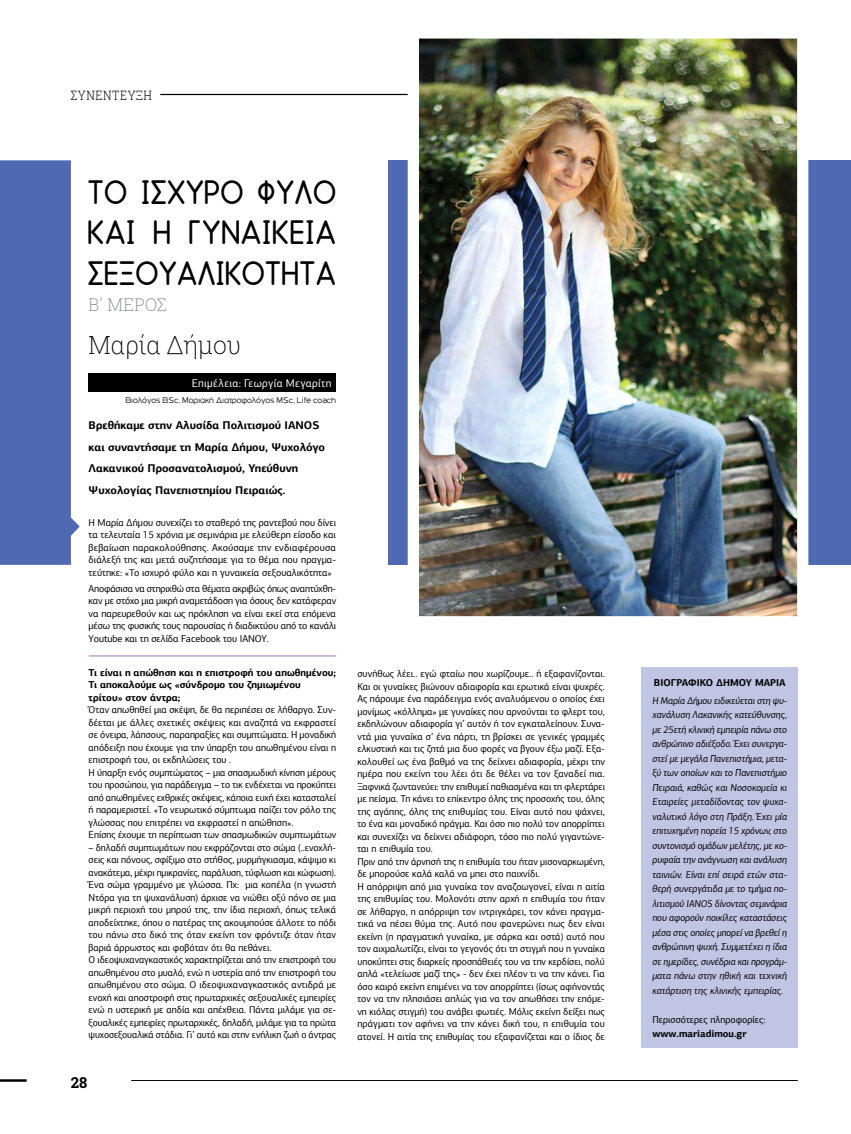
<style>
.page{position:relative;width:851px;height:1134px;background:#fff}
.page>*{position:absolute;margin:0;border:0;box-sizing:border-box;transform-origin:0 0}
.t1{font:33.75px/40.5px "Aka Acid Odin";letter-spacing:-.02em;color:#000;text-align:justify;scale:.94 1}
.t2{font:200 25px "Roboto Slab";color:#000}
.t3{font:200 17.5px "Roboto Slab";letter-spacing:.01em;color:#808285}
.t4{font:700 15px "Roboto Slab";color:#000}
.t5{font:300 13px "Roboto Slab";letter-spacing:.05em;color:#000;scale:.87 1}
.t6{font:700 11.25px/21.6px "PF Agora Sans Pro";color:#000}
.t7{font:11.25px "PF Centro Sans Pro";letter-spacing:.03em;color:#fff}
.t8{font:10px/12.5px "PF Agora Sans Pro";color:#000}
.t9{font:italic 10px/14.5px "PF Agora Sans Pro";color:#000;text-align:justify}
.t10{font:700 10px/12.5px "PF Agora Sans Pro";color:#000}
.t11{font:300 8.75px "PF Highway Gothic Extended";color:#000;scale:.95 1}
</style>
<div class="page">
<div style="left:388px;top:160px;width:462px;height:405px;background:#4f6ab2"></div>
<svg style="left:0;top:160px;width:80px;height:405px;background:#6078b9"></svg>
<hr style="left:89px;top:656px;width:247px;height:1px;background:#a56dab">
<hr style="left:160px;top:94px;width:378px;height:1px;background:#000">
<img style="left:402px;top:38px;width:407px;height:579px">
<div style="left:641px;top:668px;width:156px;height:380px;background:#c0c5e4"></div>
<div style="left:89px;top:373px;width:247px;height:19px;background:#000"></div>
<hr style="left:0;top:1079px;width:27px;height:3px;background:#000">
<hr style="left:131px;top:1080px;width:666px;height:1px;background:#000">
<h3 class="t5" style="left:71px;top:87px;width:95px">ΣΥΝΕΝΤΕΥΞΗ</h3>
<h1 class="t1" style="left:87px;top:172px;width:267px">ΤΟ ΙΣΧΥΡΌ ΦΎΛΟ ΚΑΙ Η ΓΥΝΑΙΚΕΊΑ ΣΕΞΟΥΑΛΙΚΌΤΗΤΑ</h1>
<h3 class="t3" style="left:89px;top:293px;width:80px">B' ΜΕΡΟΣ</h3>
<h2 class="t2" style="left:89px;top:327px;width:154px">Μαρία Δήμου</h2>
<p class="t7" style="left:192px;top:376px;width:141px">Επιμέλεια: Γεωργία Μεγαρίτη</p>
<p class="t11" style="left:125px;top:395px;width:223px">Βιολόγος BSc, Μοριακή Διατροφολόγος ΜSc, Life coach</p>
<p class="t6" style="left:89px;top:414px;width:238px">Βρεθήκαμε στην Αλυσίδα Πολιτισμού IANOS και συναντήσαμε τη Μαρία Δήμου, Ψυχολόγο Λακανικού Προσανατολισμού, Υπεύθυνη Ψυχολογίας Πανεπιστημίου Πειραιώς.</p>
<p class="t8" style="left:89px;top:516px;width:249px;text-align:justify">Η Μαρία Δήμου συνεχίζει το σταθερό της ραντεβού που δίνει τα τελευταία 15 χρόνια με σεμινάρια με ελεύθερη είσοδο και βεβαίωση παρακολούθησης. Ακούσαμε την ενδιαφέρουσα διάλεξή της και μετά συζητήσαμε για το θέμα που πραγμα&shy;τεύτηκε: «Το ισχυρό φύλο και η γυναικεία σεξουαλικότητα»</p>
<p class="t8" style="left:89px;top:582px;width:249px;text-align:justify">Αποφάσισα να στηριχθώ στα θέματα ακριβώς όπως αναπτύχθη&shy;καν με στόχο μια μικρή αναμετάδοση για όσους δεν κατάφεραν να παρευρεθούν και ως πρόκληση να είναι εκεί στα επόμενα μέσω της φυσικής τους παρουσίας ή διαδικτύου από το κανάλι Youtube και τη σελίδα Facebook του ΙΑΝΟΥ.</p>
<p class="t10" style="left:89px;top:666px;width:249px">Τι είναι η απώθηση και η επιστροφή του απωθημένου;<br>Τι αποκαλούμε ως «σύνδρομο του ζημιωμένου τρίτου» στον άντρα;</p>
<p class="t8" style="left:89px;top:704px;width:249px">Όταν απωθηθεί μια σκέψη, δε θα περιπέσει σε λήθαργο. Συν&shy;δέεται με άλλες σχετικές σκέψεις και αναζητά να εκφραστεί σε όνειρα, λάπσους, παραπραξίες και συμπτώματα. Η μοναδική απόδειξη που έχουμε για την ύπαρξη του απωθημένου είναι η επιστροφή του, οι εκδηλώσεις του .<br>Η ύπαρξη ενός συμπτώματος – μια σπασμωδική κίνηση μέρους του προσώπου, για παράδειγμα – το τικ ενδέχεται να προκύπτει από απωθημένες εχθρικές σκέψεις, κάποια ευχή έχει κατασταλεί ή παραμεριστεί. «Το νευρωτικό σύμπτωμα παίζει τον ρόλο της γλώσσας που επιτρέπει να εκφραστεί η απώθηση».<br>Επίσης έχουμε τη περίπτωση των σπασμωδικών συμπτωμάτων</p>
<p class="t8" style="left:89px;top:841px;width:249px">– δηλαδή συμπτωμάτων που εκφράζονται στο σώμα (..ενοχλή&shy;σεις και πόνους, σφίξιμο στο στήθος, μυρμήγκιασμα, κάψιμο κι ανακάτεμα, μέχρι ημικρανίες, παράλυση, τύφλωση και κώφωση).<br>Ένα σώμα γραμμένο με γλώσσα. Πχ: μια κοπέλα (η γνωστή Ντόρα για τη ψυχανάλυση) άρχισε να νιώθει οξύ πόνο σε μια μικρή περιοχή του μηρού της, την ίδια περιοχή, όπως τελικά αποδείχτηκε, όπου ο πατέρας της ακουμπούσε άλλοτε το πόδι του πάνω στο δικό της όταν εκείνη τον φρόντιζε όταν ήταν βαριά άρρωστος και φοβόταν ότι θα πεθάνει.<br>Ο ιδεοψυχαναγκαστικός χαρακτηρίζεται από την επιστροφή του απωθημένου στο μυαλό, ενώ η υστερία από την επιστροφή του απωθημένου στο σώμα. Ο ιδεοψυχαναγκαστικός αντιδρά με ενοχή και αποστροφή στις πρωταρχικές σεξουαλικές εμπειρίες ενώ η υστερική με αηδία και απέχθεια. Πάντα μιλάμε για σε&shy;ξουαλικές εμπειρίες πρωταρχικές, δηλαδή, μιλάμε για τα πρώτα ψυχοσεξουαλικά στάδια. Γι’ αυτό και στην ενήλικη ζωή ο άντρας</p>
<h3 class="t4" style="left:71px;top:1073px;width:18px">28</h3>
<p class="t8" style="left:357px;top:668px;width:249px">συνήθως λέει.. εγώ φταίω που χωρίζουμε.. ή εξαφανίζονται.<br>Και οι γυναίκες βιώνουν αδιαφορία και ερωτικά είναι ψυχρές.<br>Ας πάρουμε ένα παράδειγμα ενός αναλυόμενου ο οποίος έχει μονίμως «κόλλημα» με γυναίκες που αρνούνται το φλερτ του, εκδηλώνουν αδιαφορία γι’ αυτόν ή τον εγκαταλείπουν. Συνα&shy;ντά μια γυναίκα σ’ ένα πάρτι, τη βρίσκει σε γενικές γραμμές ελκυστική και τις ζητά μια δυο φορές να βγουν έξω μαζί. Εξα&shy;κολουθεί ως ένα βαθμό να της δείχνει αδιαφορία, μέχρι την ημέρα που εκείνη του λέει ότι δε θέλει να τον ξαναδεί πια.<br>Ξαφνικά ζωντανεύει: την επιθυμεί παθιασμένα και τη φλερτάρει με πείσμα. Τη κάνει το επίκεντρο όλης της προσοχής του, όλης της αγάπης, όλης της επιθυμίας του. Είναι αυτό που ψάχνει, το ένα και μοναδικό πράγμα. Και όσο πιο πολύ τον απορρίπτει και συνεχίζει να δείχνει αδιάφορη, τόσο πιο πολύ γιγαντώνε&shy;ται η επιθυμία του.<br>Πριν από την άρνησή της η επιθυμία του ήταν μισοναρκωμένη, δε μπορούσε καλά καλά να μπει στο παιχνίδι.<br>Η απόρριψη από μια γυναίκα τον αναζοωγονεί, είναι η αιτία της επιθυμίας του. Μολονότι στην αρχή η επιθυμία του ήταν σε λήθαργο, η απόρριψη τον ιντριγκάρει, τον κάνει πραγμα&shy;τικά να πέσει θύμα της. Αυτό που φανερώνει πως δεν είναι εκείνη (η πραγματική γυναίκα, με σάρκα και οστά) αυτό που τον αιχμαλωτίζει, είναι το γεγονός ότι τη στιγμή που η γυναίκα υποκύπτει στις διαρκείς προσπάθειές του να την κερδίσει, πολύ απλά «τελείωσε μαζί της» - δεν έχει πλέον τι να την κάνει. Για όσο καιρό εκείνη επιμένει να τον απορρίπτει (ίσως αφήνοντάς τον να την πλησιάσει απλώς για να τον απωθήσει την επόμε&shy;νη κιόλας στιγμή) του ανάβει φωτιές. Μόλις εκείνη δείξει πως πράγματι τον αφήνει να την κάνει δική του, η επιθυμία του ατονεί. Η αιτία της επιθυμίας του εξαφανίζεται και ο ίδιος δε</p>
<p class="t10" style="left:653px;top:676px;width:133px">ΒΙΟΓΡΑΦΙΚΟ ΔΗΜΟΥ ΜΑΡΙΑ</p>
<p class="t9" style="left:652px;top:693px;width:136px">Η Μαρία Δήμου ειδικεύεται στη ψυ&shy;χανάλυση Λακανικής κατεύθυνσης, με 25ετή κλινική εμπειρία πάνω στο ανθρώπινο αδιέξοδο. Έχει συνεργα&shy;στεί με μεγάλα Πανεπιστήμια, μετα&shy;ξύ των οποίων και το Πανεπιστήμιο Πειραιά, καθώς και Νοσοκομεία κι Εταιρείες μεταδίδοντας τον ψυχα&shy;ναλυτικό λόγο στη Πράξη. Έχει μία επιτυχημένη πορεία 15 χρόνων, στο συντονισμό ομάδων μελέτης, με κο&shy;ρυφαία την ανάγνωση και ανάλυση ταινιών. Είναι επί σειρά ετών στα&shy;θερή συνεργάτιδα με το τμήμα πο&shy;λιτισμού ΙΑΝΟS δίνοντας σεμινάρια που αφορούν ποικίλες καταστάσεις μέσα στις οποίες μπορεί να βρεθεί η ανθρώπινη ψυχή. Συμμετέχει η ίδια σε ημερίδες, συνέδρια και προγράμ&shy;ματα πάνω στην ηθική και τεχνική κατάρτιση της κλινικής εμπειρίας.</p>
<p class="t8" style="left:652px;top:1013px;width:114px">Περισσότερες πληροφορίες:</p>
<p class="t10" style="left:652px;top:1027px;width:95px">www.mariadimou.gr</p>
</div>
